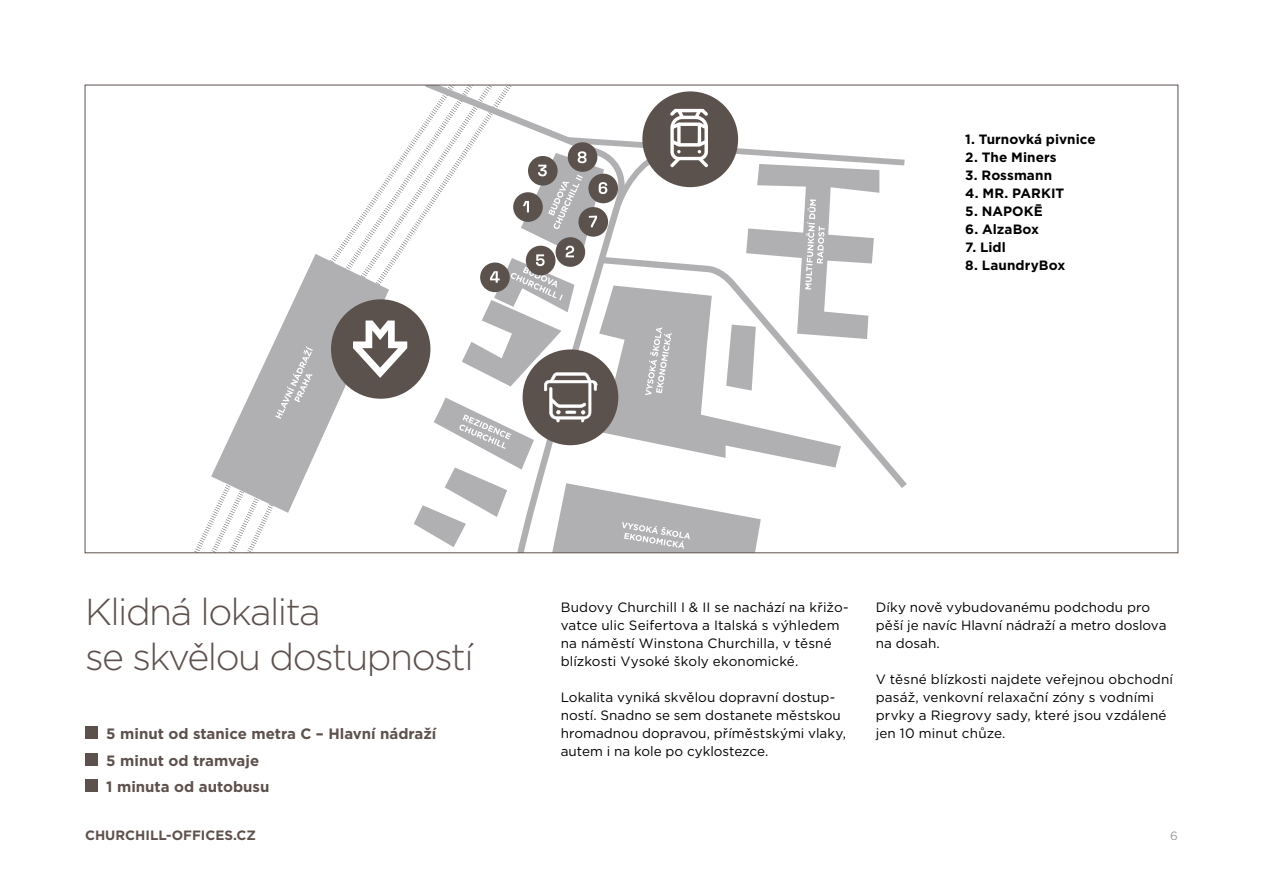
<style>
.page{position:relative;width:1263px;height:893px;background:#fff}
.page>*{position:absolute;margin:0;border:0;box-sizing:border-box;transform-origin:0 0}
.t1{font:300 37.5px/45px "Gotham";letter-spacing:-.04em;color:#5d514d}
.t2{font:700 15px/26.5px "Gotham";color:#5d514d}
.t3{font:13.5px/18px "Gotham";letter-spacing:.005em;color:#000}
.t4{font:700 13.5px "Gotham";letter-spacing:.005em;color:#000}
.t5{font:700 13.5px "Gotham";color:#5d514d}
.t6{font:12px "Gotham";color:#9d9d9c}
</style>
<div class="page">
<svg style="left:195px;top:87px;width:710px;height:464px"></svg>
<div style="left:85px;top:726px;width:13px;height:13px;background:#5d514d"></div>
<div style="left:85px;top:753px;width:13px;height:12px;background:#5d514d"></div>
<div style="left:85px;top:779px;width:13px;height:13px;background:#5d514d"></div>
<p class="t4" style="left:965px;top:130px;width:132px">1. Turnovká pivnice</p>
<p class="t4" style="left:965px;top:148px;width:93px">2. The Miners</p>
<p class="t4" style="left:965px;top:166px;width:88px">3. Rossmann</p>
<p class="t4" style="left:965px;top:184px;width:101px">4. MR. PARKIT</p>
<p class="t4" style="left:965px;top:202px;width:79px">5. NAPOKĒ</p>
<p class="t4" style="left:965px;top:220px;width:75px">6. AlzaBox</p>
<p class="t4" style="left:965px;top:238px;width:42px">7. Lidl</p>
<p class="t4" style="left:965px;top:256px;width:101px">8. LaundryBox</p>
<h1 class="t1" style="left:85px;top:589px;width:390px">Klidná lokalita<br>se skvělou dostupností</h1>
<p class="t2" style="left:106px;top:720px;width:332px">5 minut od stanice metra C – Hlavní nádraží<br>5 minut od tramvaje<br>1 minuta od autobusu</p>
<p class="t3" style="left:561px;top:598px;width:289px">Budovy Churchill I &amp; II se nachází na křižo&shy;vatce ulic Seifertova a Italská s výhledem na náměstí Winstona Churchilla, v těsné blízkosti Vysoké školy ekonomické.</p>
<p class="t3" style="left:561px;top:688px;width:287px">Lokalita vyniká skvělou dopravní dostup&shy;ností. Snadno se sem dostanete městskou hromadnou dopravou, příměstskými vlaky, autem i na kole po cyklostezce.</p>
<p class="t3" style="left:876px;top:598px;width:292px">Díky nově vybudovanému podchodu pro pěší je navíc Hlavní nádraží a metro doslova na dosah.</p>
<p class="t3" style="left:876px;top:670px;width:299px">V těsné blízkosti najdete veřejnou obchodní pasáž, venkovní relaxační zóny s vodními prvky a Riegrovy sady, které jsou vzdálené jen 10 minut chůze.</p>
<p class="t5" style="left:85px;top:826px;width:172px">CHURCHILL-OFFICES.CZ</p>
<p class="t6" style="left:1170px;top:828px;width:9px">6</p>
</div>
